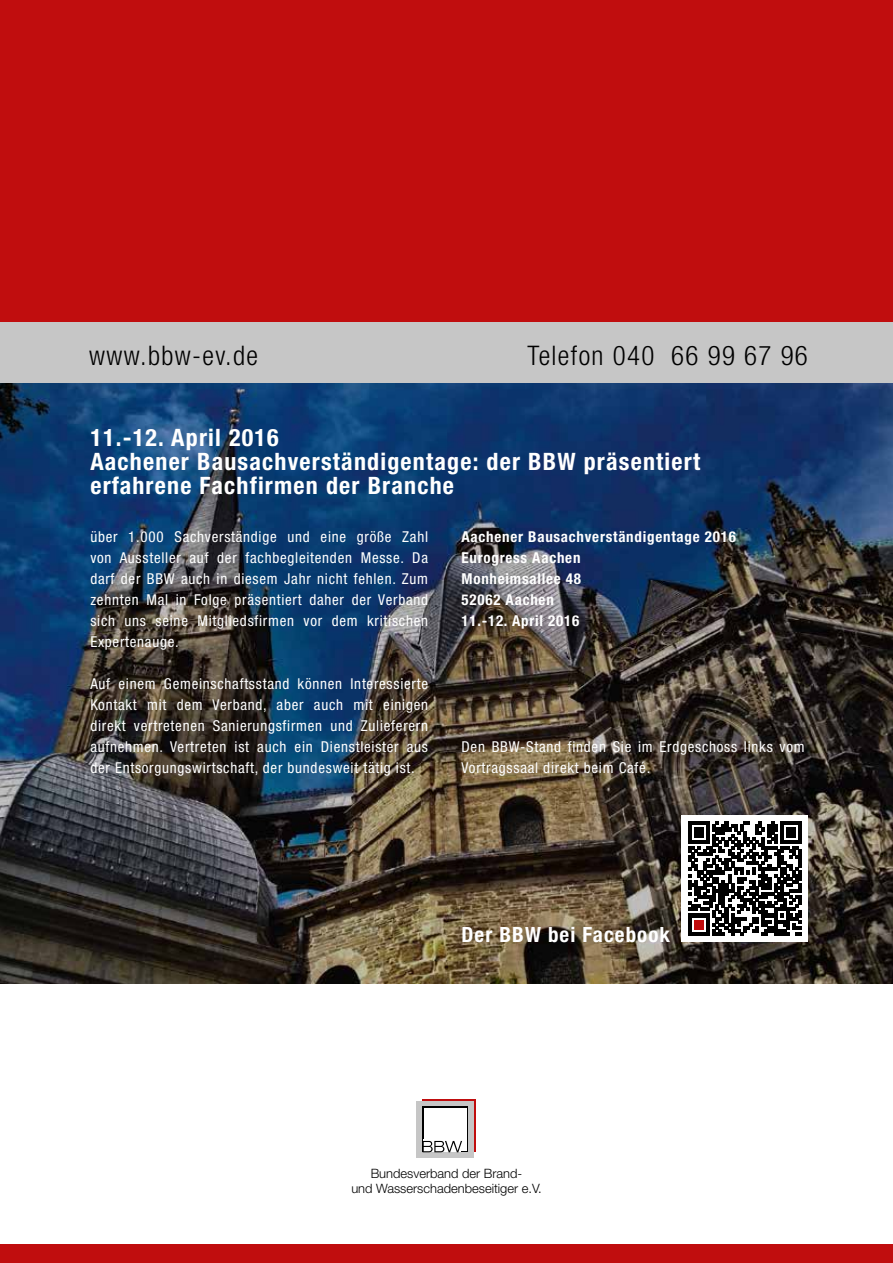
<style>
.page{position:relative;width:893px;height:1263px;background:#fff}
.page>*{position:absolute;margin:0;border:0;box-sizing:border-box;transform-origin:0 0}
.t1{font:300 condensed 27px "Helvetica Neue LT";letter-spacing:.05em;color:#000}
.t2{font:700 condensed 24px/24px "Helvetica Neue LT";letter-spacing:.05em;color:#fff}
.t3{font:700 condensed 21px "Helvetica Neue LT";letter-spacing:.05em;color:#fff}
.t4{font:condensed 15px/21px "Helvetica Neue LT";letter-spacing:.05em;color:#fff;text-align:justify}
.t5{font:700 condensed 15px/21px "Helvetica Neue LT";letter-spacing:.05em;color:#fff}
.t6{font:300 12.9px/15.5px "Helvetica Neue LT";color:#000;text-align:center}
</style>
<div class="page">
<div style="left:0;top:1244px;width:893px;height:19px;background:#c00d0e"></div>
<div style="left:0;top:0;width:893px;height:383px;background:#c00d0e"></div>
<div style="left:423px;top:1099px;width:53px;height:53px;background:#c00d0e"></div>
<div style="left:417px;top:1101px;width:57px;height:57px;background:#c6c6c6"></div>
<div style="left:423px;top:1107px;width:45px;height:45px;background:#000"></div>
<div style="left:424px;top:1108px;width:43px;height:43px;background:#fff"></div>
<div style="left:423px;top:1139px;width:37px;height:13px;background:#fff"></div>
<svg style="left:423px;top:1141px;width:39px;height:11px"></svg>
<img style="left:0;top:383px;width:893px;height:601px">
<div style="left:682px;top:816px;width:126px;height:126px;background:#fff"></div>
<svg style="left:688px;top:822px;width:114px;height:113px"></svg>
<div style="left:694px;top:920px;width:10px;height:9px;background:#c00d0e"></div>
<div style="left:0;top:322px;width:893px;height:61px;background:#c6c6c6"></div>
<h1 class="t1" style="left:89px;top:340px;width:170px">www.bbw-ev.de</h1>
<h1 class="t1" style="left:527px;top:340px;width:282px">Telefon 040 66 99 67 96</h1>
<h2 class="t2" style="left:90px;top:425px;width:611px">11.-12. April 2016<br>Aachener Bausachverständigentage: der BBW präsentiert erfahrene Fachfirmen der Branche</h2>
<p class="t4" style="left:90px;top:526px;width:339px">über 1.000 Sachverständige und eine größe Zahl von Aussteller auf der fachbegleitenden Messe. Da darf der BBW auch in diesem Jahr nicht fehlen. Zum zehnten Mal in Folge präsentiert daher der Verband sich uns seine Mitgliedsfirmen vor dem kritischen Expertenauge.</p>
<p class="t4" style="left:90px;top:673px;width:339px">Auf einem Gemeinschaftsstand können Interessierte Kontakt mit dem Verband, aber auch mit einigen direkt vertretenen Sanierungsfirmen und Zulieferern aufnehmen. Vertreten ist auch ein Dienstleister aus der Entsorgungswirtschaft, der bundesweit tätig ist.</p>
<p class="t5" style="left:461px;top:526px;width:276px">Aachener Bausachverständigentage 2016<br>Eurogress Aachen<br>Monheimsallee 48<br>52062 Aachen<br>11.-12. April 2016</p>
<p class="t4" style="left:461px;top:736px;width:345px">Den BBW-Stand finden Sie im Erdgeschoss links vom<br>Vortragssaal direkt beim Café.</p>
<h3 class="t3" style="left:461px;top:921px;width:210px">Der BBW bei Facebook</h3>
<p class="t6" style="left:351px;top:1165px;width:192px">Bundesverband der Brand-<br>und Wasserschadenbeseitiger e.V.</p>
</div>
